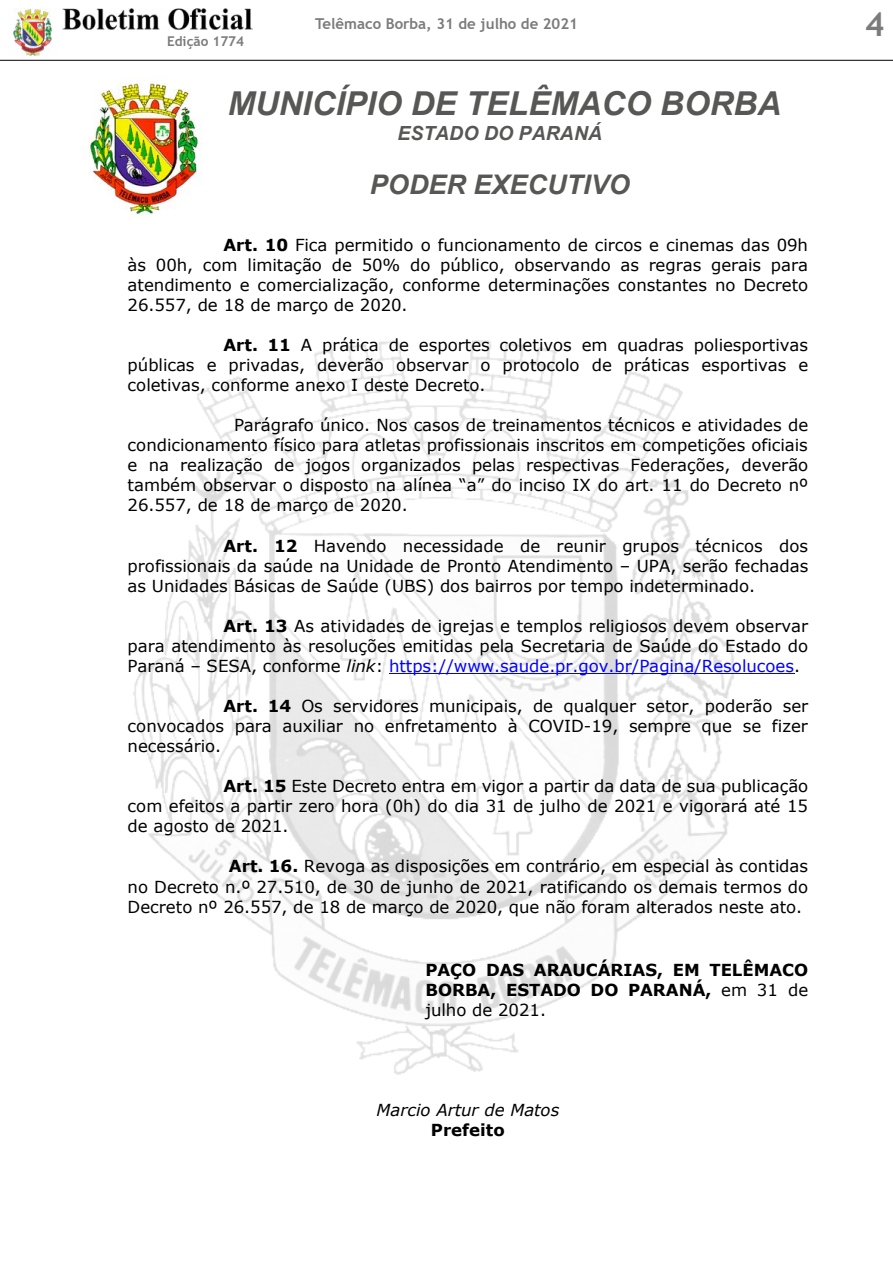
<style>
.page{position:relative;width:893px;height:1263px;background:#fff}
.page>*{position:absolute;margin:0;border:0;box-sizing:border-box;transform-origin:0 0}
.t1{font:italic 700 33px "Arial";color:#575756}
.t2{font:700 33px "Trebuchet MS";color:#7c7b7b}
.t3{font:italic 700 27px "Arial";color:#575756}
.t4{font:italic 700 19.5px "Arial";color:#575756}
.t5{font:16.5px/20.1px "Verdana";letter-spacing:-.005em;color:#000;text-align:justify}
.t6{font:700 16.5px/20.1px "Verdana";color:#000;text-align:justify}
.t7{font:italic 16.5px "Verdana";letter-spacing:-.005em;color:#000}
.t8{font:700 15px "Trebuchet MS";color:#7c7b7b}
.t9{font:700 13.5px "Trebuchet MS";color:#7c7b7b}
.s1{font-weight:700}
.s2{font-style:italic}
.s3{color:#00f}
.s4{font-weight:400}
</style>
<div class="page">
<img style="left:13px;top:9px;width:39px;height:47px">
<img style="left:62px;top:8px;width:191px;height:21px">
<hr style="left:0;top:60px;width:893px;height:1px;background:#000">
<img style="left:89px;top:77px;width:114px;height:141px">
<img style="left:133px;top:340px;width:601px;height:735px">
<hr style="left:389px;top:673px;width:405px;height:1px;background:#00f">
<p class="t8" style="left:315px;top:14px;width:264px">Telêmaco Borba, 31 de julho de 2021</p>
<h1 class="t2" style="left:865px;top:3px;width:21px">4</h1>
<p class="t9" style="left:167px;top:33px;width:79px">Edição 1774</p>
<h1 class="t1" style="left:228px;top:81px;width:555px">MUNICÍPIO DE TELÊMACO BORBA</h1>
<p class="t4" style="left:397px;top:121px;width:206px">ESTADO DO PARANÁ</p>
<h2 class="t3" style="left:370px;top:166px;width:261px">PODER EXECUTIVO</h2>
<p class="t5" style="left:128px;top:234px;width:682px;text-indent:96px"><span class="s1">Art. 10</span> Fica permitido o funcionamento de circos e cinemas das 09h às 00h, com limitação de 50% do público, observando as regras gerais para atendimento e comercialização, conforme determinações constantes no Decreto 26.557, de 18 de março de 2020.</p>
<p class="t5" style="left:128px;top:335px;width:682px;text-indent:96px"><span class="s1">Art. 11</span> A prática de esportes coletivos em quadras poliesportivas públicas e privadas, deverão observar o protocolo de práticas esportivas e coletivas, conforme anexo I deste Decreto.</p>
<p class="t5" style="left:128px;top:415px;width:682px;text-indent:106px">Parágrafo único. Nos casos de treinamentos técnicos e atividades de condicionamento físico para atletas profissionais inscritos em competições oficiais e na realização de jogos organizados pelas respectivas Federações, deverão também observar o disposto na alínea “a” do inciso IX do art. 11 do Decreto nº 26.557, de 18 de março de 2020.</p>
<p class="t5" style="left:128px;top:535px;width:682px;text-indent:96px"><span class="s1">Art. 12</span> Havendo necessidade de reunir grupos técnicos dos profissionais da saúde na Unidade de Pronto Atendimento – UPA, serão fechadas as Unidades Básicas de Saúde (UBS) dos bairros por tempo indeterminado.</p>
<p class="t5" style="left:128px;top:616px;width:682px;text-indent:96px"><span class="s1">Art. 13</span> As atividades de igrejas e templos religiosos devem observar para atendimento às resoluções emitidas pela Secretaria de Saúde do Estado do Paraná – SESA, conforme <span class="s2">link</span>: <span class="s3">https://www.saude.pr.gov.br/Pagina/Resolucoes</span>.</p>
<p class="t5" style="left:128px;top:696px;width:682px;text-indent:96px"><span class="s1">Art. 14</span> Os servidores municipais, de qualquer setor, poderão ser convocados para auxiliar no enfretamento à COVID-19, sempre que se fizer necessário.</p>
<p class="t5" style="left:128px;top:776px;width:682px;text-indent:96px"><span class="s1">Art. 15</span> Este Decreto entra em vigor a partir da data de sua publicação com efeitos a partir zero hora (0h) do dia 31 de julho de 2021 e vigorará até 15 de agosto de 2021.</p>
<p class="t5" style="left:128px;top:856px;width:682px;text-indent:101px"><span class="s1">Art. 16.</span> Revoga as disposições em contrário, em especial às contidas no Decreto n.º 27.510, de 30 de junho de 2021, ratificando os demais termos do Decreto nº 26.557, de 18 de março de 2020, que não foram alterados neste ato.</p>
<p class="t6" style="left:425px;top:959px;width:384px">PAÇO DAS ARAUCÁRIAS, EM TELÊMACO BORBA, ESTADO DO PARANÁ, <span class="s4">em 31 de julho de 2021.</span></p>
<p class="t7" style="left:376px;top:1099px;width:184px">Marcio Artur de Matos</p>
<p class="t6" style="left:431px;top:1120px;width:75px">Prefeito</p>
</div>
